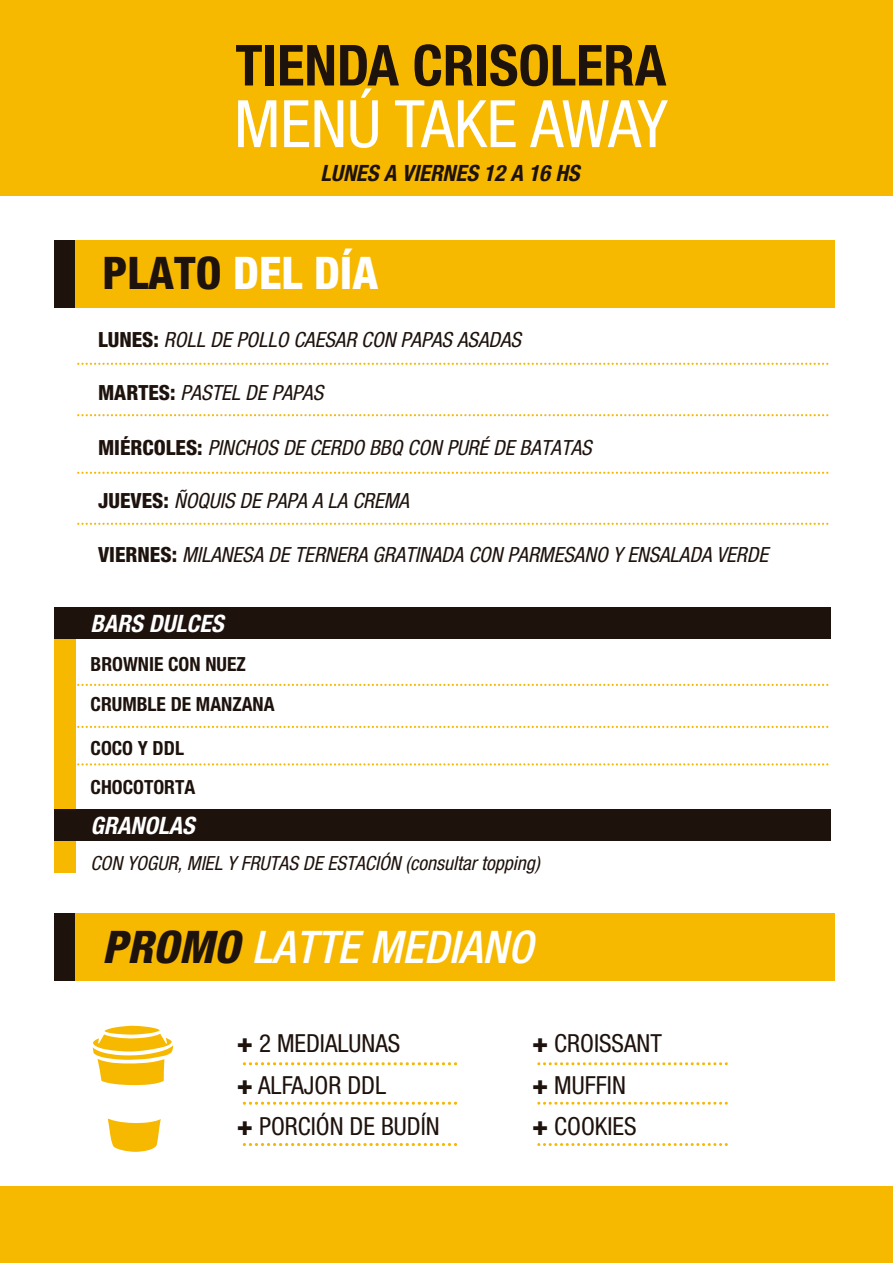
<style>
.page{position:relative;width:893px;height:1263px;background:#fff}
.page>*{position:absolute;margin:0;border:0;box-sizing:border-box;transform-origin:0 0}
.t1{font:condensed 65.55px "Helvetica Neue LT Std";color:#fff}
.t2{font:700 condensed 56.55px "Helvetica Neue LT Std";color:#1e120d}
.t3{font:italic 500 condensed 45px "Helvetica Neue LT Std";color:#fff}
.t4{font:800 condensed 45px "Helvetica Neue LT Std";color:#fff}
.t5{font:condensed 24.9px/41.2px "Helvetica Neue LT Std";color:#1e120d}
.t6{font:italic 700 condensed 24px "Helvetica Neue LT Std";color:#fff}
.t7{font:italic 700 condensed 22.5px "Helvetica Neue LT Std";color:#1e120d}
.t8{font:italic condensed 21px "Helvetica Neue LT Std";color:#1e120d}
.t9{font:700 condensed 19.5px/40.5px "Helvetica Neue LT Std";color:#1e120d}
.t10{font:italic condensed 19.5px "Helvetica Neue LT Std";color:#1e120d}
.s1{color:#1e120d}
.s2{font-weight:800;font-style:normal}
.s3{font-weight:800;color:#1e120d}
.s4{font-weight:900;font-size:27px}
</style>
<div class="page">
<div style="left:54px;top:913px;width:780px;height:68px;background:#f7b800"></div>
<div style="left:54px;top:913px;width:21px;height:68px;background:#1e120d"></div>
<div style="left:0;top:0;width:893px;height:195px;background:#f7b800"></div>
<div style="left:0;top:1187px;width:893px;height:76px;background:#f7b800"></div>
<svg style="left:242px;top:1062px;width:214px;height:3px"></svg>
<svg style="left:242px;top:1102px;width:214px;height:3px"></svg>
<svg style="left:242px;top:1143px;width:214px;height:3px"></svg>
<svg style="left:537px;top:1062px;width:189px;height:3px"></svg>
<svg style="left:537px;top:1102px;width:189px;height:3px"></svg>
<svg style="left:537px;top:1143px;width:189px;height:3px"></svg>
<svg style="left:93px;top:1026px;width:80px;height:126px"></svg>
<div style="left:54px;top:239px;width:780px;height:68px;background:#f7b800"></div>
<div style="left:54px;top:239px;width:21px;height:68px;background:#1e120d"></div>
<div style="left:54px;top:619px;width:22px;height:253px;background:#f7b800"></div>
<div style="left:54px;top:809px;width:776px;height:31px;background:#1e120d"></div>
<div style="left:54px;top:607px;width:776px;height:32px;background:#1e120d"></div>
<svg style="left:77px;top:684px;width:750px;height:2px"></svg>
<svg style="left:77px;top:726px;width:750px;height:2px"></svg>
<svg style="left:77px;top:363px;width:750px;height:2px"></svg>
<svg style="left:77px;top:414px;width:750px;height:2px"></svg>
<svg style="left:77px;top:472px;width:750px;height:2px"></svg>
<svg style="left:77px;top:523px;width:750px;height:2px"></svg>
<svg style="left:77px;top:763px;width:750px;height:2px"></svg>
<h2 class="t2" style="left:235px;top:31px;width:432px">TIENDA CRISOLERA</h2>
<h1 class="t1" style="left:234px;top:86px;width:435px">MENÚ TAKE AWAY</h1>
<p class="t7" style="left:321px;top:159px;width:260px">LUNES A VIERNES 12 A 16 HS</p>
<h3 class="t4" style="left:102px;top:245px;width:277px"><span class="s1">PLATO</span> DEL DÍA</h3>
<p class="t8" style="left:98px;top:327px;width:425px"><span class="s2">LUNES:</span> ROLL DE POLLO CAESAR CON PAPAS ASADAS</p>
<p class="t8" style="left:98px;top:380px;width:227px"><span class="s2">MARTES:</span> PASTEL DE PAPAS</p>
<p class="t8" style="left:98px;top:435px;width:495px"><span class="s2">MIÉRCOLES:</span> PINCHOS DE CERDO BBQ CON PURÉ DE BATATAS</p>
<p class="t8" style="left:98px;top:488px;width:312px"><span class="s2">JUEVES:</span> ÑOQUIS DE PAPA A LA CREMA</p>
<p class="t8" style="left:98px;top:542px;width:672px"><span class="s2">VIERNES:</span> MILANESA DE TERNERA GRATINADA CON PARMESANO Y ENSALADA VERDE</p>
<p class="t6" style="left:91px;top:609px;width:134px">BARS DULCES</p>
<p class="t9" style="left:91px;top:643px;width:186px">BROWNIE CON NUEZ<br>CRUMBLE DE MANZANA</p>
<p class="t9" style="left:91px;top:727px;width:95px">COCO Y DDL</p>
<p class="t9" style="left:91px;top:766px;width:106px">CHOCOTORTA</p>
<p class="t6" style="left:91px;top:811px;width:106px">GRANOLAS</p>
<p class="t10" style="left:91px;top:852px;width:451px">CON YOGUR, MIEL Y FRUTAS DE ESTACIÓN (consultar topping)</p>
<h3 class="t3" style="left:102px;top:920px;width:432px"><span class="s3">PROMO</span> LATTE MEDIANO</h3>
<p class="t5" style="left:237px;top:1022px;width:204px"><span class="s4">+</span> 2 MEDIALUNAS<br><span class="s4">+</span> ALFAJOR DDL<br><span class="s4">+</span> PORCIÓN DE BUDÍN</p>
<p class="t5" style="left:532px;top:1022px;width:131px"><span class="s4">+</span> CROISSANT <span class="s4">+</span> MUFFIN<br><span class="s4">+</span> COOKIES</p>
</div>
